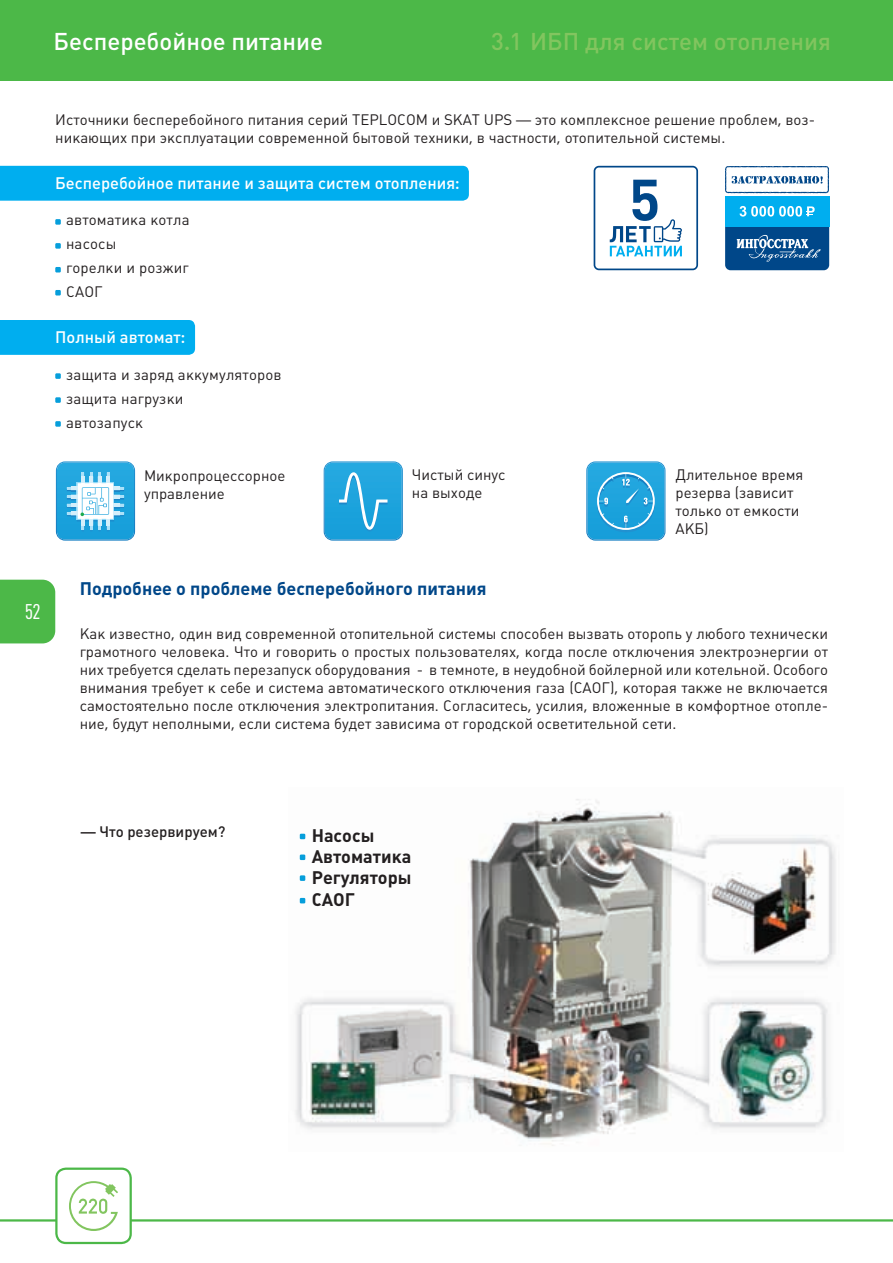
<style>
.page{position:relative;width:893px;height:1263px;background:#fff}
.page>*{position:absolute;margin:0;border:0;box-sizing:border-box;transform-origin:0 0}
.t1{font:500 24px "Plumb";color:#82c55f}
.t2{font:500 24px "Plumb";color:#fff}
.t3{font:21px "Plumb Condensed";color:#fff}
.t4{font:700 18px "Plumb";color:#004789}
.t5{font:700 18px/21.5px "Plumb";color:#231f20}
.t6{font:500 16.5px "Plumb";color:#fff}
.t7{font:15px/18px "Plumb";color:#231f20}
.t8{font:500 15px "Plumb";color:#231f20}
</style>
<div class="page">
<div style="left:0;top:0;width:893px;height:81px;background:#4cb848"></div>
<div style="left:0;top:580px;width:55px;height:63px;background:#4cb848"></div>
<hr style="left:0;top:1219px;width:56px;height:2px;background:#4cb848">
<div style="left:55px;top:1167px;width:77px;height:77px;border:2px solid #4cb848;border-radius:9px"></div>
<svg style="left:69px;top:1181px;width:49px;height:50px"></svg>
<hr style="left:131px;top:1219px;width:762px;height:2px;background:#4cb848">
<div style="left:0;top:166px;width:469px;height:35px;background:#00aeef"></div>
<svg style="left:55px;top:219px;width:6px;height:6px"></svg>
<svg style="left:55px;top:243px;width:6px;height:6px"></svg>
<svg style="left:55px;top:267px;width:6px;height:5px"></svg>
<svg style="left:55px;top:290px;width:6px;height:5px"></svg>
<svg style="left:594px;top:166px;width:104px;height:104px"></svg>
<svg style="left:725px;top:227px;width:104px;height:43px;background:#1e5c97"></svg>
<div style="left:725px;top:196px;width:104px;height:31px;background:#00aeef"></div>
<svg style="left:739px;top:206px;width:76px;height:11px"></svg>
<svg style="left:725px;top:166px;width:104px;height:28px"></svg>
<svg style="left:56px;top:461px;width:79px;height:80px;background:#5ebce5"></svg>
<svg style="left:324px;top:461px;width:79px;height:80px;background:#33aade"></svg>
<svg style="left:586px;top:461px;width:79px;height:80px;background:#36aade"></svg>
<div style="left:0;top:320px;width:195px;height:35px;background:#00aeef"></div>
<svg style="left:55px;top:373px;width:6px;height:6px"></svg>
<svg style="left:55px;top:397px;width:6px;height:6px"></svg>
<svg style="left:55px;top:421px;width:6px;height:6px"></svg>
<img style="left:295px;top:799px;width:541px;height:347px">
<svg style="left:300px;top:834px;width:5px;height:5px"></svg>
<svg style="left:300px;top:854px;width:5px;height:6px"></svg>
<svg style="left:300px;top:875px;width:5px;height:6px"></svg>
<svg style="left:300px;top:898px;width:5px;height:5px"></svg>
<h1 class="t2" style="left:54px;top:28px;width:271px">Бесперебойное питание</h1>
<h1 class="t1" style="left:491px;top:28px;width:341px">3.1 ИБП для систем отопления</h1>
<p class="t7" style="left:55px;top:110px;width:761px">Источники бесперебойного питания серий TEPLOCOM и SKAT UPS — это комплексное решение проблем, воз&shy;никающих при эксплуатации современной бытовой техники, в частности, отопительной системы.</p>
<p class="t6" style="left:55px;top:174px;width:406px">Бесперебойное питание и защита систем отопления:</p>
<p class="t7" style="left:66px;top:208px;width:125px;line-height:24px">автоматика котла насосы<br>горелки и розжиг<br>САОГ</p>
<p class="t6" style="left:55px;top:328px;width:132px">Полный автомат:</p>
<p class="t7" style="left:66px;top:362px;width:217px;line-height:24px">защита и заряд аккумуляторов защита нагрузки<br>автозапуск</p>
<p class="t7" style="left:144px;top:467px;width:143px">Микропроцессорное управление</p>
<p class="t7" style="left:412px;top:465px;width:95px">Чистый синус на выходе</p>
<p class="t7" style="left:675px;top:466px;width:129px">Длительное время резерва (зависит только от емкости<br>АКБ)</p>
<h2 class="t3" style="left:25px;top:600px;width:17px">52</h2>
<p class="t4" style="left:80px;top:578px;width:408px">Подробнее о проблеме бесперебойного питания</p>
<p class="t7" style="left:80px;top:624px;width:750px;text-align:justify">Как известно, один вид современной отопительной системы способен вызвать оторопь у любого технически грамотного человека. Что и говорить о простых пользователях, когда после отключения электроэнергии от них требуется сделать перезапуск оборудования - в темноте, в неудобной бойлерной или котельной. Особого внимания требует к себе и система автоматического отключения газа (САОГ), которая также не включается самостоятельно после отключения электропитания. Согласитесь, усилия, вложенные в комфортное отопле&shy;ние, будут неполными, если система будет зависима от городской осветительной сети.</p>
<p class="t8" style="left:81px;top:823px;width:146px">— Что резервируем?</p>
<p class="t5" style="left:312px;top:825px;width:101px">Насосы<br>Автоматика<br>Регуляторы<br>САОГ</p>
</div>
